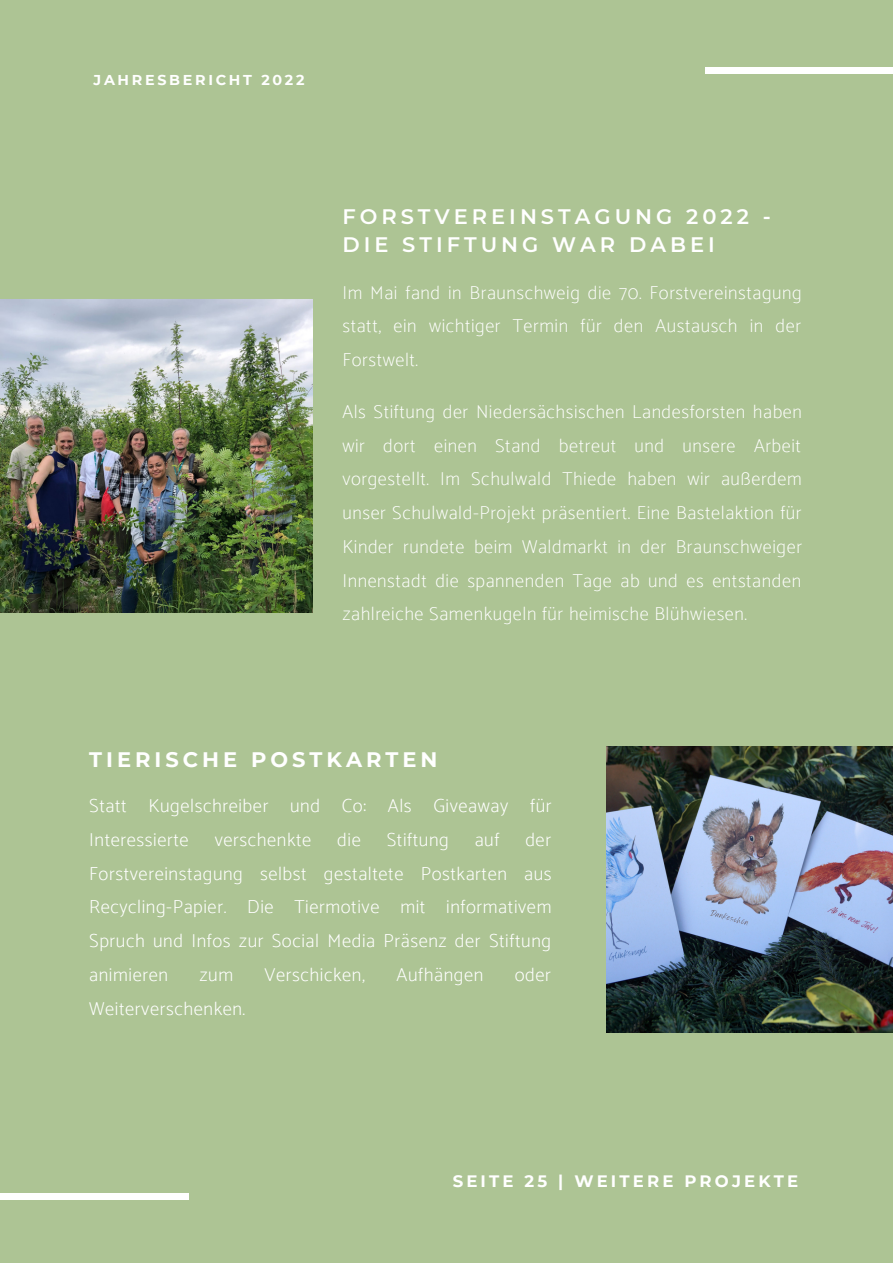
<style>
.page{position:relative;width:893px;height:1264px;background:#fff}
.page>*{position:absolute;margin:0;border:0;box-sizing:border-box;transform-origin:0 0}
.t1{font:600 21px "Montserrat";letter-spacing:.19em;color:#fff}
.t2{font:700 21px "Montserrat";letter-spacing:.19em;color:#fff}
.t3{font:100 18.9px/33.8px "Catamaran";letter-spacing:.03em;color:#fff;text-align:justify}
.t4{font:200 18.9px/33.8px "Catamaran";letter-spacing:.03em;color:#fff}
.t5{font:700 16.5px "Montserrat";letter-spacing:.19em;color:#fff}
.t6{font:700 14.25px "Montserrat";letter-spacing:.19em;color:#fff}
</style>
<div class="page">
<div style="left:0;top:0;width:892px;height:1262px;background:#adc494"></div>
<div style="left:705px;top:68px;width:187px;height:6px;background:#fff"></div>
<div style="left:0;top:1192px;width:189px;height:7px;background:#fff"></div>
<img style="left:0;top:300px;width:312px;height:312px">
<img style="left:606px;top:746px;width:286px;height:286px">
<p class="t6" style="left:94px;top:71px;width:212px">JAHRESBERICHT 2022</p>
<p class="t1" style="left:342px;top:204px;width:430px">FORSTVEREINSTAGUNG 2022 -</p>
<p class="t1" style="left:342px;top:232px;width:374px">DIE STIFTUNG WAR DABEI</p>
<p class="t3" style="left:342px;top:275px;width:461px">Im Mai fand in Braunschweig die 70. Forstvereinstagung statt, ein wichtiger Termin für den Austausch in der Forstwelt.</p>
<p class="t3" style="left:342px;top:394px;width:461px">Als Stiftung der Niedersächsischen Landesforsten haben wir dort einen Stand betreut und unsere Arbeit vorgestellt. Im Schulwald Thiede haben wir außerdem unser Schulwald-Projekt präsentiert. Eine Bastelaktion für Kinder rundete beim Waldmarkt in der Braunschweiger Innenstadt die spannenden Tage ab und es entstanden zahlreiche Samenkugeln für heimische Blühwiesen.</p>
<p class="t2" style="left:89px;top:746px;width:350px">TIERISCHE POSTKARTEN</p>
<p class="t4" style="left:89px;top:788px;width:464px">Statt Kugelschreiber und Co: Als Giveaway für<br>Interessierte</p>
<p class="t4" style="left:215px;top:822px;width:98px">verschenkte</p>
<p class="t4" style="left:337px;top:822px;width:25px">die</p>
<p class="t4" style="left:387px;top:822px;width:64px">Stiftung</p>
<p class="t4" style="left:474px;top:822px;width:26px">auf</p>
<p class="t4" style="left:89px;top:822px;width:464px;text-align:justify;text-indent:436px">der Forstvereinstagung selbst gestaltete Postkarten aus Recycling-Papier. Die Tiermotive mit informativem Spruch und Infos zur Social Media Präsenz der Stiftung animieren</p>
<p class="t4" style="left:199px;top:957px;width:35px">zum</p>
<p class="t4" style="left:264px;top:957px;width:102px">Verschicken,</p>
<p class="t4" style="left:396px;top:957px;width:88px">Aufhängen</p>
<p class="t4" style="left:515px;top:957px;width:38px">oder</p>
<p class="t4" style="left:89px;top:991px;width:158px">Weiterverschenken.</p>
<p class="t5" style="left:452px;top:1171px;width:347px">SEITE 25 | WEITERE PROJEKTE</p>
</div>
